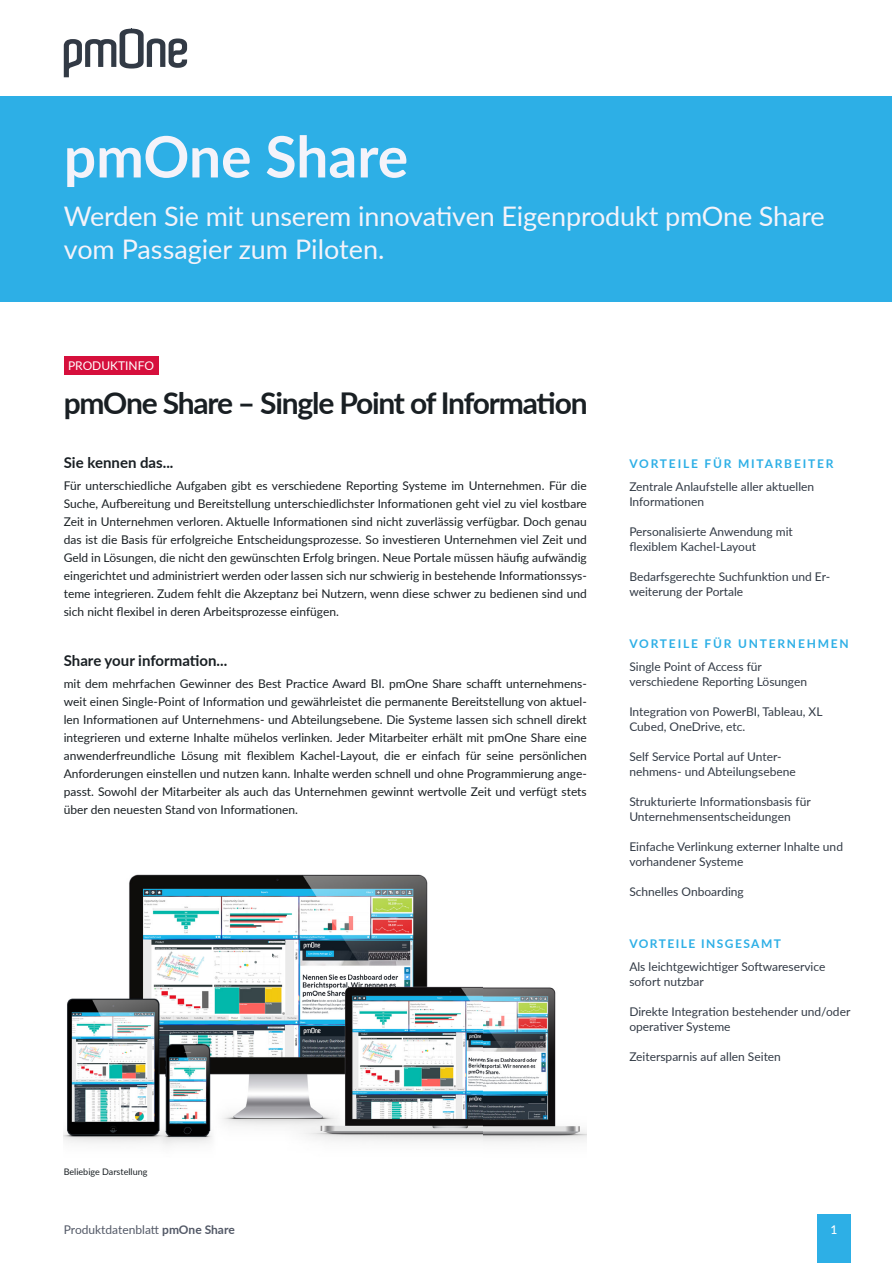
<style>
.page{position:relative;width:893px;height:1263px;background:#fff}
.page>*{position:absolute;margin:0;border:0;box-sizing:border-box;transform-origin:0 0}
.t1{font:700 57px "Lato";letter-spacing:-.005em;color:#f4f3fa}
.t2{font:700 30px "Lato";letter-spacing:-.04em;color:#191f23}
.t3{font:27px/33px "Lato";letter-spacing:-.005em;color:#f4f3fa}
.t4{font:700 15px "Lato";color:#191f23}
.t5{font:12px/18px "Lato";color:#191f23;text-align:justify}
.t6{font:12px/15px "Lato";color:#323a45}
.t7{font:700 12px "Lato";letter-spacing:.15em;color:#2dafe6}
.t8{font:12px "Lato";color:#535967}
.t9{font:700 12px "Lato";letter-spacing:.12em;color:#2dafe6}
.t10{font:12px "Lato";color:#fff}
.t11{font:500 12px "Lato";color:#fff}
.t12{font:9px "Lato";color:#191f23}
.s1{font-weight:700}
</style>
<div class="page">
<div style="left:817px;top:1214px;width:33px;height:49px;background:#2dafe6"></div>
<div style="left:64px;top:356px;width:94px;height:18px;background:#d60f3c"></div>
<img style="left:64px;top:874px;width:523px;height:272px">
<div style="left:1px;top:96px;width:891px;height:206px;background:#2dafe6"></div>
<svg style="left:64px;top:29px;width:123px;height:48px"></svg>
<h1 class="t1" style="left:64px;top:115px;width:346px">pmOne Share</h1>
<h3 class="t3" style="left:64px;top:199px;width:762px">Werden Sie mit unserem innovativen Eigenprodukt pmOne Share vom Passagier zum Piloten.</h3>
<p class="t10" style="left:68px;top:357px;width:88px">PRODUKTINFO</p>
<h2 class="t2" style="left:64px;top:381px;width:525px">pmOne Share – Single Point of Information</h2>
<p class="t4" style="left:64px;top:452px;width:111px">Sie kennen das...</p>
<p class="t5" style="left:64px;top:476px;width:524px">Für unterschiedliche Aufgaben gibt es verschiedene Reporting Systeme im Unternehmen. Für die Suche, Aufbereitung und Bereitstellung unterschiedlichster Informationen geht viel zu viel kostbare Zeit in Unternehmen verloren. Aktuelle Informationen sind nicht zuverlässig verfügbar. Doch genau das ist die Basis für erfolgreiche Entscheidungsprozesse. So investieren Unternehmen viel Zeit und Geld in Lösungen, die nicht den gewünschten Erfolg bringen. Neue Portale müssen häufig aufwändig eingerichtet und administriert werden oder lassen sich nur schwierig in bestehende Informationssys&shy;teme integrieren. Zudem fehlt die Akzeptanz bei Nutzern, wenn diese schwer zu bedienen sind und sich nicht flexibel in deren Arbeitsprozesse einfügen.</p>
<p class="t4" style="left:64px;top:650px;width:165px">Share your information...</p>
<p class="t5" style="left:64px;top:674px;width:524px">mit dem mehrfachen Gewinner des Best Practice Award BI. pmOne Share schafft unternehmens&shy;weit einen Single-Point of Information und gewährleistet die permanente Bereitstellung von aktuel&shy;len Informationen auf Unternehmens- und Abteilungsebene. Die Systeme lassen sich schnell direkt integrieren und externe Inhalte mühelos verlinken. Jeder Mitarbeiter erhält mit pmOne Share eine anwenderfreundliche Lösung mit flexiblem Kachel-Layout, die er einfach für seine persönlichen Anforderungen einstellen und nutzen kann. Inhalte werden schnell und ohne Programmierung ange&shy;passt. Sowohl der Mitarbeiter als auch das Unternehmen gewinnt wertvolle Zeit und verfügt stets über den neuesten Stand von Informationen.</p>
<p class="t12" style="left:64px;top:1165px;width:85px">Beliebige Darstellung</p>
<p class="t7" style="left:629px;top:455px;width:206px">VORTEILE FÜR MITARBEITER</p>
<p class="t6" style="left:629px;top:478px;width:186px">Zentrale Anlaufstelle aller aktuellen<br>Informationen</p>
<p class="t6" style="left:629px;top:523px;width:165px">Personalisierte Anwendung mit flexiblem Kachel-Layout</p>
<p class="t6" style="left:629px;top:568px;width:202px">Bedarfsgerechte Suchfunktion und Er&shy;weiterung der Portale</p>
<p class="t7" style="left:629px;top:635px;width:221px">VORTEILE FÜR UNTERNEHMEN</p>
<p class="t6" style="left:629px;top:658px;width:179px">Single Point of Access für verschiedene Reporting Lösungen</p>
<p class="t6" style="left:629px;top:703px;width:195px">Integration von PowerBI, Tableau, XL<br>Cubed, OneDrive, etc.</p>
<p class="t6" style="left:629px;top:748px;width:168px">Self Service Portal auf Unter&shy;nehmens- und Abteilungsebene</p>
<p class="t6" style="left:629px;top:793px;width:183px">Strukturierte Informationsbasis für<br>Unternehmensentscheidungen</p>
<p class="t6" style="left:629px;top:838px;width:215px">Einfache Verlinkung externer Inhalte und vorhandener Systeme</p>
<p class="t6" style="left:629px;top:883px;width:116px">Schnelles Onboarding</p>
<p class="t9" style="left:629px;top:935px;width:153px">VORTEILE INSGESAMT</p>
<p class="t6" style="left:629px;top:958px;width:198px">Als leichtgewichtiger Softwareservice sofort nutzbar</p>
<p class="t6" style="left:629px;top:1003px;width:223px">Direkte Integration bestehender und/oder operativer Systeme</p>
<p class="t6" style="left:629px;top:1048px;width:153px">Zeitersparnis auf allen Seiten</p>
<p class="t8" style="left:64px;top:1221px;width:172px">Produktdatenblatt <span class="s1">pmOne Share</span></p>
<p class="t11" style="left:830px;top:1221px;width:8px">1</p>
</div>
